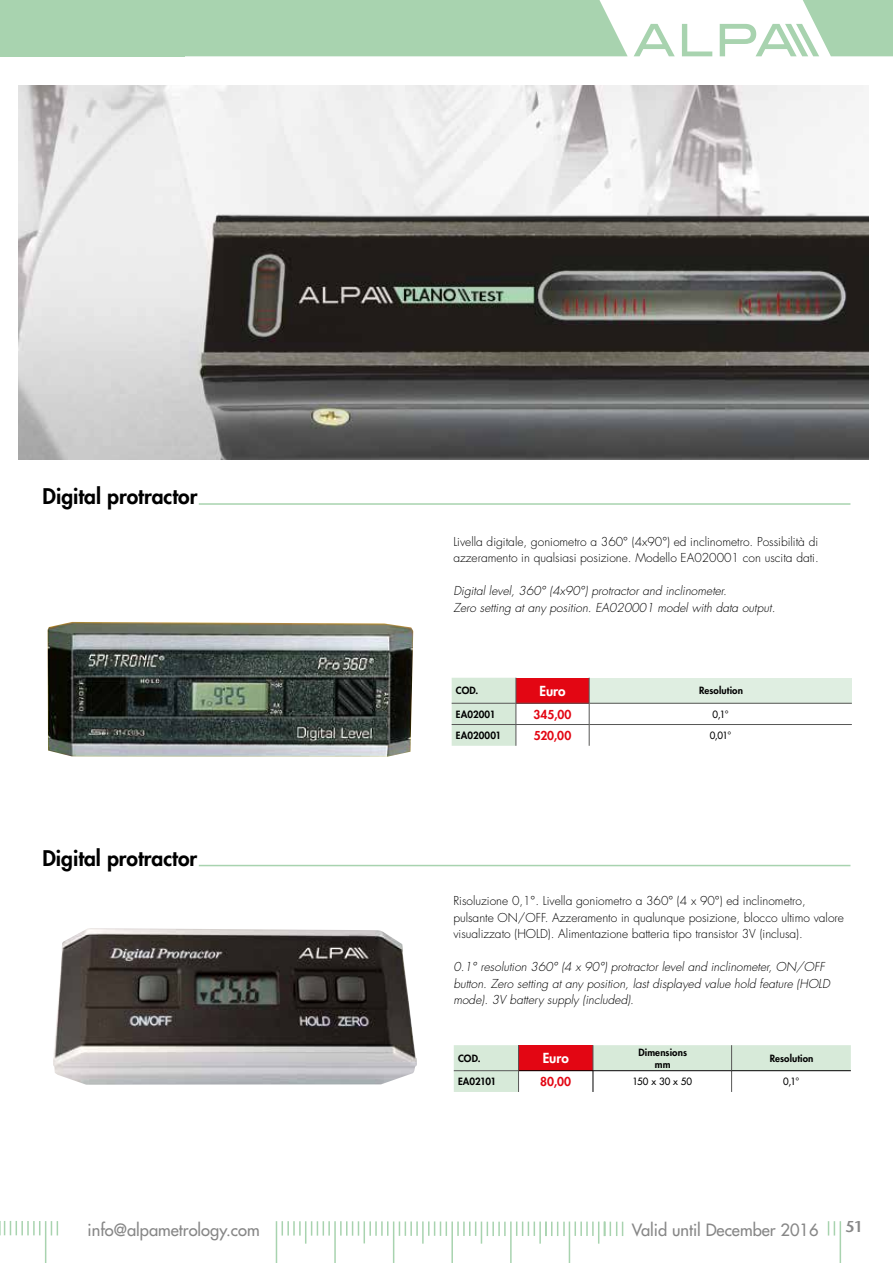
<style>
.page{position:relative;width:893px;height:1263px;background:#fff}
.page>*{position:absolute;margin:0;border:0;box-sizing:border-box;transform-origin:0 0}
.t1{font:800 21px "Futura Std";color:#000}
.t2{font:500 16.5px "Futura Std";color:#878787}
.t3{font:15px "Stone Sans Semi Boold";color:#878787}
.t4{font:800 13.5px "Futura Std";color:#fff}
.t5{font:300 12px/16.5px "Futura Std";color:#000}
.t6{font:italic 300 12px/16.5px "Futura Std";color:#000}
.t7{font:800 12px "Futura Std";letter-spacing:.005em;color:#e30613}
.t8{font:800 9.75px/12px "Futura Std";letter-spacing:.01em;color:#000;text-align:center}
.t9{font:500 9.75px "Futura Std";letter-spacing:.005em;color:#000}
.t10{font:800 9.75px "Futura Std";letter-spacing:-.025em;color:#000}
</style>
<div class="page">
<div style="left:184px;top:0;width:444px;height:56px;background:#a8d3af"></div>
<svg style="left:634px;top:24px;width:41px;height:32px"></svg>
<svg style="left:682px;top:24px;width:30px;height:32px"></svg>
<svg style="left:720px;top:0;width:173px;height:56px"></svg>
<hr style="left:840px;top:1221px;width:1px;height:42px;background:#a8d3af">
<hr style="left:539px;top:1221px;width:2px;height:22px;background:#a8d3af">
<hr style="left:422px;top:1221px;width:2px;height:22px;background:#a8d3af">
<hr style="left:451px;top:1221px;width:2px;height:42px;background:#a8d3af">
<hr style="left:510px;top:1221px;width:2px;height:42px;background:#a8d3af">
<hr style="left:334px;top:1221px;width:2px;height:42px;background:#a8d3af">
<svg style="left:51px;top:1221px;width:7px;height:14px"></svg>
<svg style="left:428px;top:1221px;width:19px;height:15px"></svg>
<hr style="left:393px;top:1221px;width:1px;height:42px;background:#a8d3af">
<svg style="left:399px;top:1221px;width:19px;height:15px"></svg>
<svg style="left:282px;top:1221px;width:48px;height:22px"></svg>
<hr style="left:45px;top:1221px;width:1px;height:42px;background:#a8d3af">
<svg style="left:340px;top:1221px;width:48px;height:22px"></svg>
<svg style="left:457px;top:1221px;width:49px;height:22px"></svg>
<svg style="left:516px;top:1221px;width:19px;height:15px"></svg>
<hr style="left:276px;top:1221px;width:1px;height:42px;background:#a8d3af">
<svg style="left:828px;top:1221px;width:7px;height:14px"></svg>
<hr style="left:569px;top:1221px;width:1px;height:42px;background:#a8d3af">
<svg style="left:545px;top:1222px;width:20px;height:14px"></svg>
<svg style="left:574px;top:1221px;width:49px;height:22px"></svg>
<svg style="left:0;top:1221px;width:40px;height:14px"></svg>
<img style="left:18px;top:85px;width:851px;height:374px">
<div style="left:0;top:0;width:184px;height:56px;background:#a8d3af"></div>
<div style="left:516px;top:678px;width:73px;height:25px;background:#e30613"></div>
<div style="left:589px;top:678px;width:263px;height:25px;background:#dfeee1"></div>
<svg style="left:589px;top:678px;width:1px;height:68px"></svg>
<hr style="left:516px;top:703px;width:73px;height:1px;background:#575756">
<hr style="left:589px;top:703px;width:263px;height:1px;background:#575756">
<hr style="left:516px;top:724px;width:73px;height:1px;background:#575756">
<hr style="left:589px;top:724px;width:263px;height:1px;background:#575756">
<svg style="left:452px;top:678px;width:65px;height:68px"></svg>
<hr style="left:199px;top:503px;width:651px;height:2px;background:#a8d3af">
<img style="left:48px;top:622px;width:365px;height:135px">
<hr style="left:199px;top:865px;width:651px;height:1px;background:#a8d3af">
<img style="left:53px;top:928px;width:364px;height:157px">
<svg style="left:454px;top:1045px;width:397px;height:47px"></svg>
<h1 class="t1" style="left:43px;top:483px;width:156px">Digital protractor</h1>
<h1 class="t1" style="left:42px;top:845px;width:156px">Digital protractor</h1>
<p class="t5" style="left:453px;top:533px;width:367px">Livella digitale, goniometro a 360° (4x90°) ed inclinometro. Possibilità di azzeramento in qualsiasi posizione. Modello EA020001 con uscita dati.</p>
<p class="t6" style="left:453px;top:583px;width:324px">Digital level, 360° (4x90°) protractor and inclinometer.<br>Zero setting at any position. EA020001 model with data output.</p>
<p class="t8" style="left:456px;top:685px;width:24px">COD.</p>
<p class="t4" style="left:539px;top:682px;width:28px">Euro</p>
<p class="t8" style="left:699px;top:685px;width:45px">Resolution</p>
<p class="t8" style="left:456px;top:708px;width:41px">EA02001</p>
<p class="t7" style="left:534px;top:707px;width:39px">345,00</p>
<p class="t9" style="left:712px;top:708px;width:18px">0,1°</p>
<p class="t8" style="left:456px;top:730px;width:47px">EA020001</p>
<p class="t7" style="left:534px;top:728px;width:39px">520,00</p>
<p class="t9" style="left:710px;top:729px;width:23px">0,01°</p>
<p class="t5" style="left:453px;top:893px;width:392px">Risoluzione 0,1°. Livella goniometro a 360° (4 x 90°) ed inclinometro, pulsante ON/OFF. Azzeramento in qualunque posizione, blocco ultimo valore visualizzato (HOLD). Alimentazione batteria tipo transistor 3V (inclusa).</p>
<p class="t6" style="left:453px;top:959px;width:378px">0.1° resolution 360° (4 x 90°) protractor level and inclinometer, ON/OFF button. Zero setting at any position, last displayed value hold feature (HOLD mode). 3V battery supply (included).</p>
<p class="t8" style="left:458px;top:1052px;width:24px">COD.</p>
<p class="t4" style="left:543px;top:1050px;width:28px">Euro</p>
<p class="t8" style="left:638px;top:1046px;width:50px">Dimensions mm</p>
<p class="t8" style="left:770px;top:1052px;width:45px">Resolution</p>
<p class="t10" style="left:458px;top:1076px;width:40px">EA02101</p>
<p class="t7" style="left:540px;top:1074px;width:32px">80,00</p>
<p class="t9" style="left:632px;top:1076px;width:61px">150 x 30 x 50</p>
<p class="t9" style="left:783px;top:1076px;width:18px">0,1°</p>
<h2 class="t2" style="left:88px;top:1219px;width:174px">info@alpametrology.com</h2>
<h2 class="t2" style="left:632px;top:1219px;width:188px">Valid until December 2016</h2>
<p class="t3" style="left:845px;top:1217px;width:17px">51</p>
</div>
